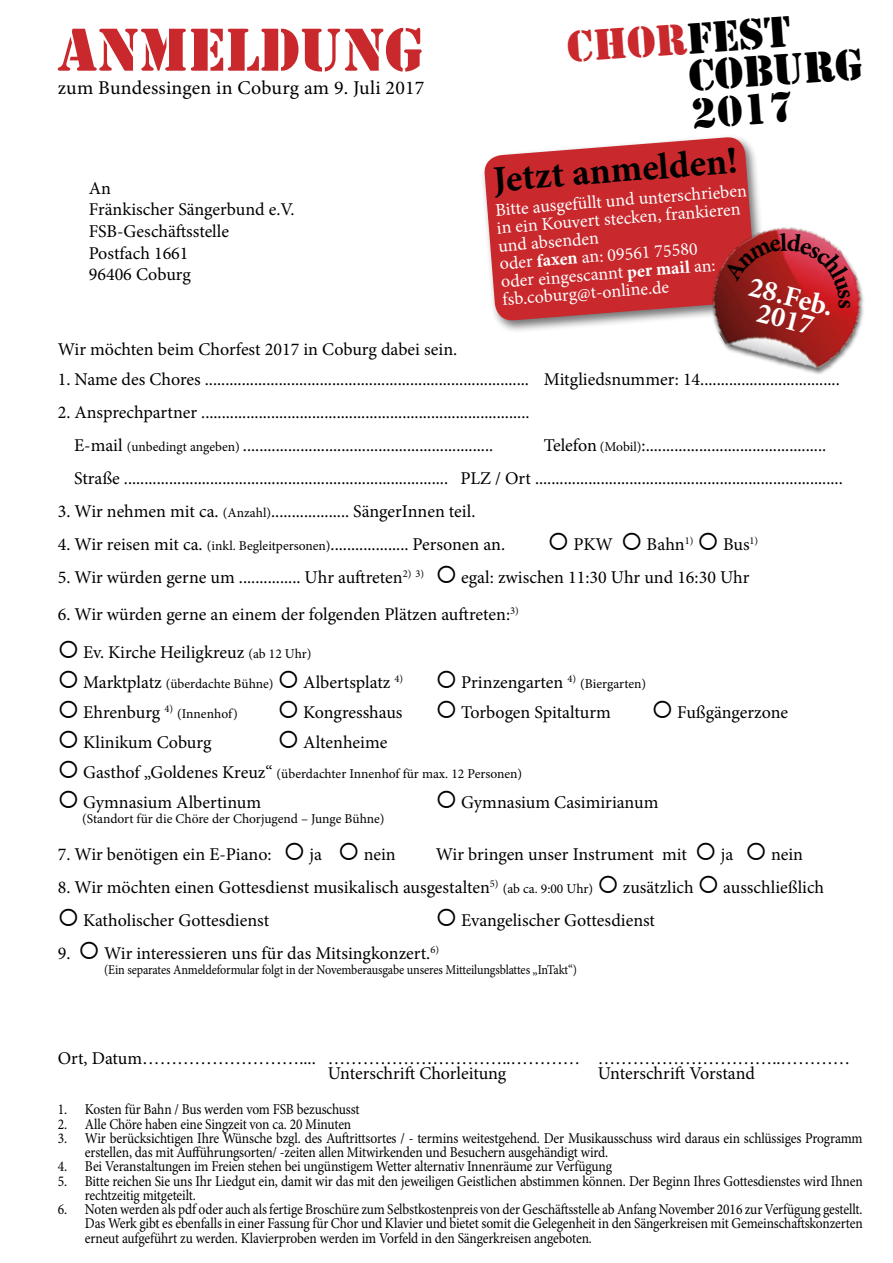
<style>
.page{position:relative;width:893px;height:1263px;background:#fff}
.page>*{position:absolute;margin:0;border:0;box-sizing:border-box;transform-origin:0 0}
.t1{font:63px "Stencil";color:#c9282c}
.t2{font:45px "Stencil";color:#000}
.t3{font:45px "Stencil";color:#c9282c}
.t4{font:700 37.5px "Minion Pro";color:#000}
.t5{font:700 28.8px "Minion Pro";color:#fff}
.t6{font:19.5px "Minion Pro";letter-spacing:.01em;color:#000}
.t7{font:18px "Minion Pro";color:#000}
.t8{font:18px/18.3px "Minion Pro";color:#fff}
.t9{font:15px/14.2px "Minion Pro";letter-spacing:-.01em;color:#000;scale:.9 1}
.t10{font:13.5px "Minion Pro";letter-spacing:-.01em;color:#000}
.t11{font:13.5px "Minion Pro";letter-spacing:-.01em;color:#000;scale:.9 1}
.s1{color:#000}
.s2{font-weight:700}
.s3{font-size:13.5px}
.s4{font-size:18px}
</style>
<div class="page">
<div style="left:481px;top:134px;width:287px;height:200px;background:#000;opacity:.55"></div>
<svg style="left:483px;top:136px;width:274px;height:186px;fill:#c9282c"></svg>
<img style="left:694px;top:206px;width:170px;height:168px">
<svg style="left:723px;top:232px;width:127px;height:76px"></svg>
<p class="t1" style="left:58px;top:13px;width:367px">ANMELDUNG</p>
<p class="t6" style="left:58px;top:75px;width:368px">zum Bundessingen in Coburg am 9. Juli 2017</p>
<p class="t7" style="left:89px;top:176px;width:24px">An</p>
<p class="t7" style="left:89px;top:198px;width:207px">Fränkischer Sängerbund e.V.</p>
<p class="t7" style="left:89px;top:219px;width:142px">FSB-Geschäftsstelle</p>
<p class="t7" style="left:89px;top:241px;width:101px">Postfach 1661</p>
<p class="t7" style="left:89px;top:262px;width:104px">96406 Coburg</p>
<p class="t3" style="left:565px;top:21px;width:226px;rotate:-4deg">CHOR<span class="s1">FEST</span></p>
<p class="t2" style="left:687px;top:50px;width:193px;rotate:-4deg">COBURG</p>
<p class="t2" style="left:689px;top:88px;width:105px;rotate:-4deg">2017</p>
<p class="t4" style="left:491px;top:154px;width:247px;rotate:-5deg">Jetzt anmelden!</p>
<p class="t8" style="left:495px;top:200px;width:254px;rotate:-4deg">Bitte ausgefüllt und unterschrieben in ein Kouvert stecken, frankieren und absenden</p>
<p class="t8" style="left:499px;top:254px;width:200px;rotate:-4deg">oder <span class="s2">faxen</span> an: 09561 75580</p>
<p class="t8" style="left:500px;top:272px;width:217px;rotate:-4deg">oder eingescannt <span class="s2">per mail</span> an:</p>
<p class="t5" style="left:755px;top:266px;width:88px;rotate:15deg">28.Feb.</p>
<p class="t8" style="left:502px;top:290px;width:169px;rotate:-4deg">fsb.coburg@t-online.de</p>
<p class="t5" style="left:763px;top:292px;width:59px;rotate:15deg">2017</p>
<p class="t7" style="left:58px;top:338px;width:401px">Wir möchten beim Chorfest 2017 in Coburg dabei sein.</p>
<p class="t7" style="left:58px;top:367px;width:784px">1. Name des Chores ............................................................................... Mitgliedsnummer: 14..................................</p>
<p class="t7" style="left:58px;top:400px;width:473px">2. Ansprechpartner ................................................................................</p>
<p class="t7" style="left:74px;top:433px;width:421px">E-mail <span class="s3">(unbedingt angeben)</span> .............................................................</p>
<p class="t7" style="left:544px;top:433px;width:284px">Telefon <span class="s3">(Mobil)</span>:............................................</p>
<p class="t7" style="left:74px;top:466px;width:770px">Straße ............................................................................... PLZ / Ort ...........................................................................</p>
<p class="t7" style="left:58px;top:499px;width:419px">3. Wir nehmen mit ca. <span class="s3">(Anzahl)</span>................... SängerInnen teil.</p>
<p class="t7" style="left:58px;top:532px;width:449px">4. Wir reisen mit ca. <span class="s3">(inkl. Begleitpersonen)</span>................... Personen an.</p>
<p class="t7" style="left:548px;top:532px;width:212px">○ PKW ○ Bahn<sup>1)</sup> ○ Bus<sup>1)</sup></p>
<p class="t7" style="left:58px;top:565px;width:693px">5. Wir würden gerne um ............... Uhr auftreten<sup>2)</sup> <sup>3)</sup> ○ egal: zwischen 11:30 Uhr und 16:30 Uhr</p>
<p class="t7" style="left:58px;top:602px;width:463px">6. Wir würden gerne an einem der folgenden Plätzen auftreten:<sup>3)</sup></p>
<p class="t7" style="left:58px;top:640px;width:255px">○ Ev. Kirche Heiligkreuz <span class="s3">(ab 12 Uhr)</span></p>
<p class="t7" style="left:58px;top:670px;width:347px">○ Marktplatz <span class="s3">(überdachte Bühne)</span> ○ Albertsplatz <sup>4)</sup></p>
<p class="t7" style="left:436px;top:670px;width:212px">○ Prinzengarten <sup>4)</sup> <span class="s3">(Biergarten)</span></p>
<p class="t10" style="left:58px;top:704px;width:182px">○ <span class="s4">Ehrenburg</span> <sup>4)</sup> (Innenhof)</p>
<p class="t7" style="left:278px;top:700px;width:126px">○ Kongresshaus</p>
<p class="t7" style="left:436px;top:700px;width:177px">○ Torbogen Spitalturm</p>
<p class="t7" style="left:652px;top:700px;width:138px">○ Fußgängerzone</p>
<p class="t7" style="left:58px;top:730px;width:155px">○ Klinikum Coburg</p>
<p class="t7" style="left:278px;top:730px;width:111px">○ Altenheime</p>
<p class="t10" style="left:58px;top:764px;width:466px">○ <span class="s4">Gasthof „Goldenes Kreuz“</span> (überdachter Innenhof für max. 12 Personen)</p>
<p class="t7" style="left:58px;top:790px;width:205px">○ Gymnasium Albertinum</p>
<p class="t7" style="left:436px;top:790px;width:224px">○ Gymnasium Casimirianum</p>
<p class="t10" style="left:82px;top:809px;width:304px">(Standort für die Chöre der Chorjugend – Junge Bühne)</p>
<p class="t7" style="left:58px;top:842px;width:340px">7. Wir benötigen ein E-Piano: ○ ja ○ nein</p>
<p class="t7" style="left:436px;top:842px;width:369px">Wir bringen unser Instrument mit ○ ja ○ nein</p>
<p class="t7" style="left:58px;top:875px;width:768px">8. Wir möchten einen Gottesdienst musikalisch ausgestalten<sup>5)</sup> <span class="s3">(ab ca. 9:00 Uhr)</span> ○ zusätzlich ○ ausschließlich</p>
<p class="t7" style="left:58px;top:908px;width:213px">○ Katholischer Gottesdienst</p>
<p class="t7" style="left:436px;top:908px;width:221px">○ Evangelischer Gottesdienst</p>
<p class="t7" style="left:58px;top:941px;width:383px">9. ○ Wir interessieren uns für das Mitsingkonzert.<sup>6)</sup></p>
<p class="t11" style="left:104px;top:961px;width:527px">(Ein separates Anmeldeformular folgt in der Novemberausgabe unseres Mitteilungsblattes „InTakt“)</p>
<p class="t7" style="left:58px;top:1046px;width:794px">Ort, Datum……………………….... …………………………..………… …………………………..…………</p>
<p class="t7" style="left:328px;top:1061px;width:180px">Unterschrift Chorleitung</p>
<p class="t7" style="left:598px;top:1061px;width:159px">Unterschrift Vorstand</p>
<p class="t9" style="left:58px;top:1102px;width:337px">1. Kosten für Bahn / Bus werden vom FSB bezuschusst</p>
<p class="t9" style="left:58px;top:1117px;width:327px">2. Alle Chöre haben eine Singzeit von ca. 20 Minuten</p>
<p class="t9" style="left:85px;top:1131px;width:866px;text-indent:-27px">3. Wir berücksichtigen Ihre Wünsche bzgl. des Auftrittsortes / - termins weitestgehend. Der Musikausschuss wird daraus ein schlüssiges Programm erstellen, das mit Aufführungsorten/ -zeiten allen Mitwirkenden und Besuchern ausgehändigt wird.</p>
<p class="t9" style="left:58px;top:1159px;width:617px">4. Bei Veranstaltungen im Freien stehen bei ungünstigem Wetter alternativ Innenräume zur Verfügung</p>
<p class="t9" style="left:85px;top:1174px;width:866px;text-indent:-27px">5. Bitte reichen Sie uns Ihr Liedgut ein, damit wir das mit den jeweiligen Geistlichen abstimmen können. Der Beginn Ihres Gottesdienstes wird Ihnen rechtzeitig mitgeteilt.</p>
<p class="t9" style="left:85px;top:1202px;width:866px;text-align:justify;text-indent:-27px">6. Noten werden als pdf oder auch als fertige Broschüre zum Selbstkostenpreis von der Geschäftsstelle ab Anfang November 2016 zur Verfügung gestellt.<br>Das Werk gibt es ebenfalls in einer Fassung für Chor und Klavier und bietet somit die Gelegenheit in den Sängerkreisen mit Gemeinschaftskonzerten erneut aufgeführt zu werden. Klavierproben werden im Vorfeld in den Sängerkreisen angeboten.</p>
</div>
